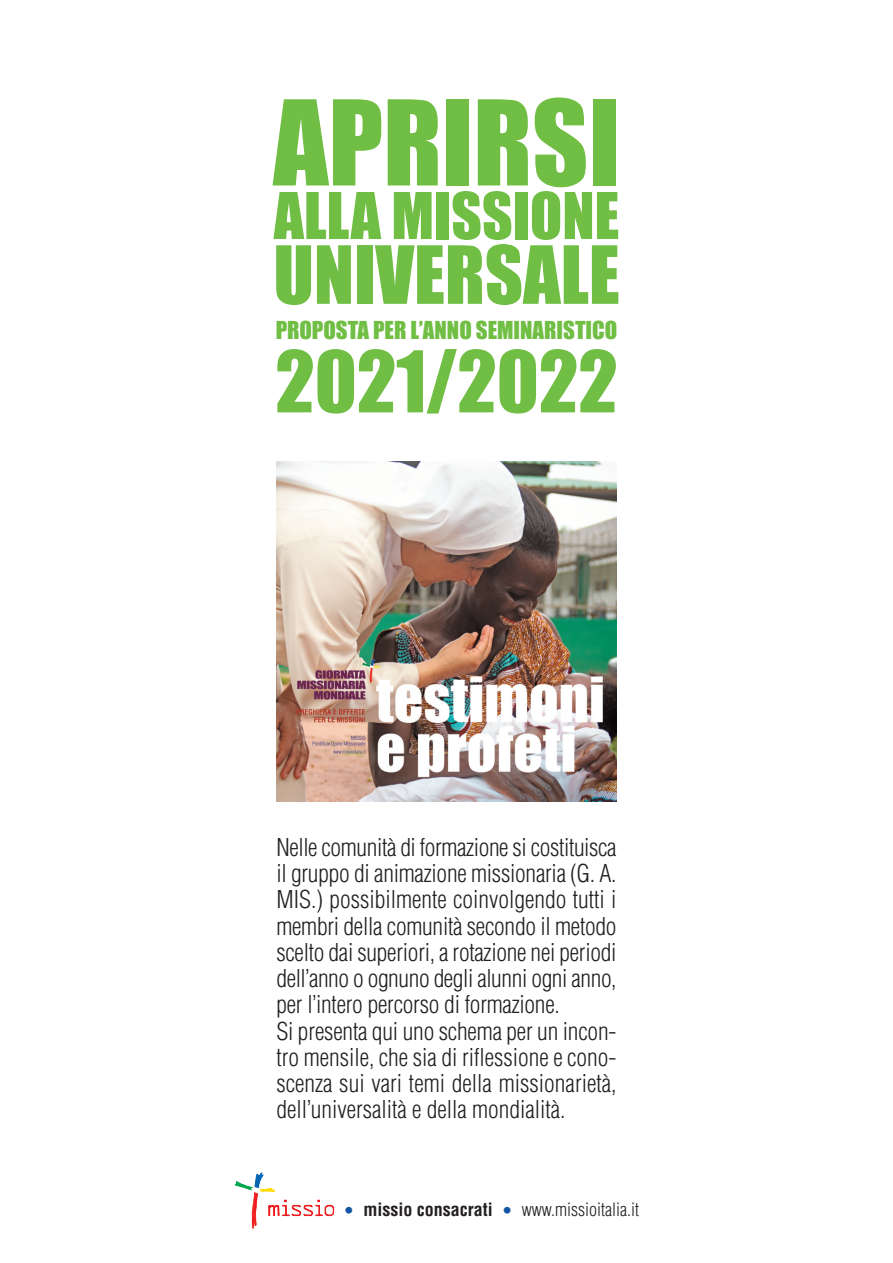
<style>
.page{position:relative;width:893px;height:1263px;background:#fff}
.page>*{position:absolute;margin:0;border:0;box-sizing:border-box;transform-origin:0 0}
.t1{font:109.05px "Impact";color:#70be43}
.t2{font:78.6px "Impact";color:#70be43}
.t3{font:74.1px "Impact";color:#70be43}
.t4{font:59.55px "Impact";color:#70be43}
.t5{font:300 condensed 24px/26.2px "Helvetica";letter-spacing:-.01em;color:#231f20}
.t6{font:22.95px "Impact";color:#70be43}
.t7{font:300 condensed 18px "Helvetica";color:#231f20}
.s1{color:#1055a6}
.s2{font-weight:700}
</style>
<div class="page">
<svg style="left:260px;top:1172px;width:4px;height:10px"></svg>
<img style="left:276px;top:461px;width:341px;height:340px">
<h1 class="t1" style="left:273px;top:84px;width:348px">APRIRSI</h1>
<h3 class="t4" style="left:274px;top:184px;width:347px">ALLA MISSIONE</h3>
<h3 class="t3" style="left:273px;top:235px;width:348px">UNIVERSALE</h3>
<p class="t6" style="left:276px;top:318px;width:343px">PROPOSTA PER L’ANNO SEMINARISTICO</p>
<h2 class="t2" style="left:275px;top:339px;width:344px">2021/2022</h2>
<p class="t5" style="left:276px;top:836px;width:342px">Nelle comunità di formazione si costituisca il gruppo di animazione missionaria (G. A.<br>MIS.) possibilmente coinvolgendo tutti i membri della comunità secondo il metodo scelto dai superiori, a rotazione nei periodi dell’anno o ognuno degli alunni ogni anno, per l’intero percorso di formazione.<br>Si presenta qui uno schema per un incon&shy;tro mensile, che sia di riflessione e cono&shy;scenza sui vari temi della missionarietà, dell’universalità e della mondialità.</p>
<p class="t7" style="left:344px;top:1202px;width:297px"><span class="s1">•</span> <span class="s2">missio consacrati</span> <span class="s1">•</span> www.missioitalia.it</p>
</div>
